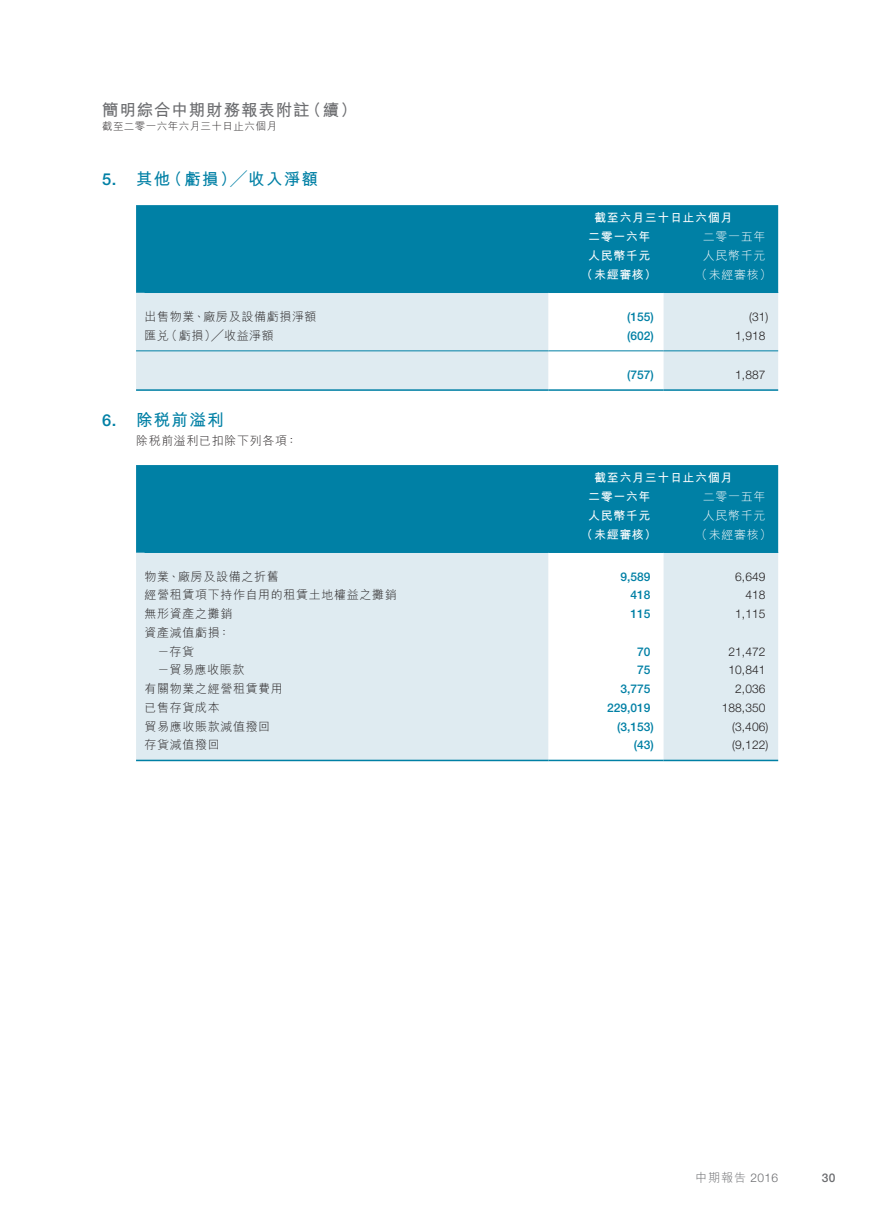
<style>
.page{position:relative;width:893px;height:1212px;background:#fff}
.page>*{position:absolute;margin:0;border:0;box-sizing:border-box;transform-origin:0 0}
.Heading_1{font:700 16.5px "M Hei HK";letter-spacing:.08em;color:#0080a5}
.t1{font:700 16.5px "M Hei HK";letter-spacing:.055em;color:#6c6d70}
.Heading_1-2{font:500 16.5px "Helvetica Neue LT Std";color:#0080a5}
.Body_Text{font:300 12px "M Hei HK";letter-spacing:.055em;color:#231f20}
.Body_Text-2{font:300 12px "Helvetica Neue LT Std";letter-spacing:.005em;color:#231f20}
.Body_Text-3{font:700 12px "M Hei HK";letter-spacing:.055em;color:#fff}
.Body_Text-4{font:500 12px "Helvetica Neue LT Std";letter-spacing:.005em;color:#0080a5}
.Body_Text-5{font:300 12px "M Hei HK";letter-spacing:.055em;color:#fff}
.t2{font:300 12px "M Hei HK";color:#6c6d70}
.t3{font:500 12px "Helvetica Neue LT Std";color:#6c6d70}
.t4{font:300 10.5px "M Hei HK";letter-spacing:.045em;color:#231f20}
.s1{font-family:"Helvetica Neue LT Std"}
</style>
<div class="page">
<div style="left:136px;top:205px;width:642px;height:88px;background:#0080a5"></div>
<div style="left:136px;top:293px;width:642px;height:96px;background:#dfebf1"></div>
<svg style="left:549px;top:293px;width:114px;height:96px"></svg>
<hr style="left:145px;top:292px;width:404px;height:1px;background:#0080a5">
<hr style="left:549px;top:292px;width:114px;height:1px;background:#0080a5">
<hr style="left:663px;top:292px;width:115px;height:1px;background:#0080a5">
<hr style="left:136px;top:350px;width:413px;height:1px;background:#0080a5">
<hr style="left:549px;top:350px;width:114px;height:1px;background:#0080a5">
<hr style="left:663px;top:350px;width:115px;height:1px;background:#0080a5">
<hr style="left:136px;top:389px;width:413px;height:2px;background:#0080a5">
<hr style="left:549px;top:389px;width:114px;height:2px;background:#0080a5">
<hr style="left:663px;top:389px;width:115px;height:2px;background:#0080a5">
<div style="left:136px;top:465px;width:642px;height:88px;background:#0080a5"></div>
<div style="left:136px;top:553px;width:642px;height:207px;background:#dfebf1"></div>
<svg style="left:549px;top:553px;width:114px;height:207px"></svg>
<hr style="left:145px;top:552px;width:404px;height:1px;background:#0080a5">
<hr style="left:549px;top:552px;width:114px;height:1px;background:#0080a5">
<hr style="left:663px;top:552px;width:115px;height:1px;background:#0080a5">
<hr style="left:136px;top:760px;width:413px;height:1px;background:#0080a5">
<hr style="left:549px;top:760px;width:114px;height:1px;background:#0080a5">
<hr style="left:663px;top:760px;width:115px;height:1px;background:#0080a5">
<h1 class="t1" style="left:102px;top:98px;width:209px">簡明綜合中期財務報表附註</h1>
<p class="t4" style="left:102px;top:121px;width:176px">截至二零一六年六月三十日止六個月</p>
<p class="Heading_1" style="left:166px;top:167px;width:154px">（虧損）╱收入淨額</p>
<h1 class="t1" style="left:305px;top:98px;width:54px">（續(</h1>
<p class="Heading_1" style="left:136px;top:167px;width:36px">其他</p>
<p class="Heading_1-2" style="left:102px;top:169px;width:16px">5.</p>
<p class="Body_Text" style="left:145px;top:310px;width:174px">出售物業、廠房及設備虧損淨額</p>
<p class="Body_Text" style="left:166px;top:329px;width:110px">（虧損）╱收益淨額</p>
<p class="Body_Text" style="left:145px;top:329px;width:26px">匯兌</p>
<p class="Heading_1-2" style="left:102px;top:410px;width:16px">6.</p>
<p class="Heading_1" style="left:136px;top:408px;width:89px">除稅前溢利</p>
<p class="Body_Text" style="left:136px;top:434px;width:163px">除稅前溢利已扣除下列各項：</p>
<p class="Body_Text" style="left:145px;top:570px;width:136px">物業、廠房及設備之折舊</p>
<p class="Body_Text" style="left:145px;top:589px;width:254px">經營租賃項下持作自用的租賃土地權益之攤銷</p>
<p class="Body_Text" style="left:145px;top:608px;width:89px">無形資產之攤銷</p>
<p class="Body_Text" style="left:145px;top:626px;width:87px">資產減值虧損：</p>
<p class="Body_Text" style="left:157px;top:645px;width:38px">－存貨</p>
<p class="Body_Text" style="left:157px;top:664px;width:89px">－貿易應收賬款</p>
<p class="Body_Text" style="left:145px;top:683px;width:140px">有關物業之經營租賃費用</p>
<p class="Body_Text" style="left:145px;top:701px;width:77px">已售存貨成本</p>
<p class="Body_Text" style="left:145px;top:720px;width:127px">貿易應收賬款減值撥回</p>
<p class="Body_Text" style="left:145px;top:739px;width:77px">存貨減值撥回</p>
<p class="Body_Text-3" style="left:594px;top:209px;width:140px">截至六月三十日止六個月</p>
<p class="Body_Text-5" style="left:703px;top:231px;width:64px">二零一五年</p>
<p class="Body_Text-3" style="left:588px;top:228px;width:64px">二零一六年</p>
<p class="Body_Text-3" style="left:588px;top:247px;width:64px">人民幣千元</p>
<p class="Body_Text-5" style="left:703px;top:249px;width:64px">人民幣千元</p>
<p class="Body_Text-3" style="left:581px;top:265px;width:77px">（未經審核）</p>
<p class="Body_Text-5" style="left:696px;top:268px;width:77px">（未經審核(</p>
<p class="Body_Text-4" style="left:627px;top:309px;width:28px">)155(</p>
<p class="Body_Text-2" style="left:749px;top:309px;width:21px">)31(</p>
<p class="Body_Text-4" style="left:627px;top:328px;width:28px">)602(</p>
<p class="Body_Text-2" style="left:735px;top:328px;width:32px">1,918</p>
<p class="Body_Text-4" style="left:627px;top:368px;width:28px">)757(</p>
<p class="Body_Text-2" style="left:735px;top:367px;width:32px">1,887</p>
<p class="Body_Text-3" style="left:594px;top:469px;width:140px">截至六月三十日止六個月</p>
<p class="Body_Text-5" style="left:703px;top:490px;width:64px">二零一五年</p>
<p class="Body_Text-3" style="left:588px;top:488px;width:64px">二零一六年</p>
<p class="Body_Text-3" style="left:588px;top:507px;width:64px">人民幣千元</p>
<p class="Body_Text-5" style="left:703px;top:509px;width:64px">人民幣千元</p>
<p class="Body_Text-3" style="left:581px;top:525px;width:77px">（未經審核）</p>
<p class="Body_Text-5" style="left:696px;top:528px;width:77px">（未經審核(</p>
<p class="Body_Text-4" style="left:620px;top:569px;width:32px">9,589</p>
<p class="Body_Text-2" style="left:735px;top:569px;width:32px">6,649</p>
<p class="Body_Text-4" style="left:630px;top:588px;width:22px">418</p>
<p class="Body_Text-2" style="left:745px;top:588px;width:22px">418</p>
<p class="Body_Text-4" style="left:630px;top:607px;width:22px">115</p>
<p class="Body_Text-2" style="left:735px;top:606px;width:32px">1,115</p>
<p class="Body_Text-4" style="left:637px;top:644px;width:15px">70</p>
<p class="Body_Text-2" style="left:728px;top:644px;width:38px">21,472</p>
<p class="Body_Text-4" style="left:637px;top:663px;width:15px">75</p>
<p class="Body_Text-2" style="left:728px;top:663px;width:38px">10,841</p>
<p class="Body_Text-4" style="left:620px;top:682px;width:32px">3,775</p>
<p class="Body_Text-2" style="left:735px;top:681px;width:32px">2,036</p>
<p class="Body_Text-4" style="left:607px;top:700px;width:45px">229,019</p>
<p class="Body_Text-2" style="left:722px;top:700px;width:45px">188,350</p>
<p class="Body_Text-4" style="left:617px;top:719px;width:38px">)3,153(</p>
<p class="Body_Text-2" style="left:732px;top:719px;width:38px">)3,406(</p>
<p class="Body_Text-4" style="left:634px;top:738px;width:22px">)43(</p>
<p class="Body_Text-2" style="left:732px;top:738px;width:38px">)9,122(</p>
<p class="t2" style="left:695px;top:1171px;width:84px">中期報告 <span class="s1">2016</span></p>
<p class="t3" style="left:822px;top:1170px;width:15px">30</p>
</div>
